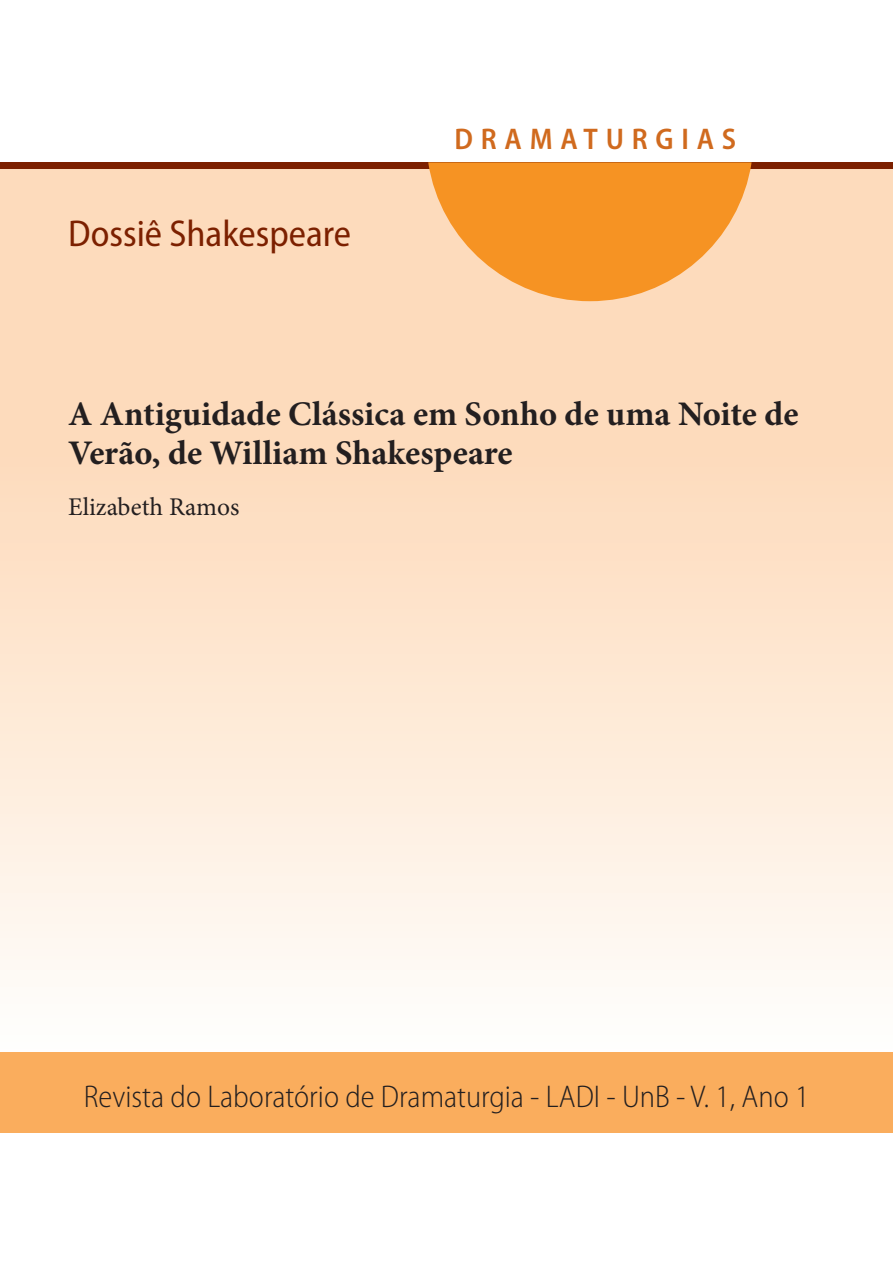
<style>
.page{position:relative;width:893px;height:1263px;background:#fff}
.page>*{position:absolute;margin:0;border:0;box-sizing:border-box;transform-origin:0 0}
.t1{font:semi-condensed 37.5px "Myriad Pro";color:#7c2000}
.t2{font:700 34.5px/39px "Minion Pro";color:#231f20}
.t3{font:300 semi-condensed 31.5px "Myriad Pro";color:#231f20}
.t4{font:600 semi-condensed 30px "Myriad Pro";letter-spacing:.26em;color:#d06a1e}
.t5{font:25.5px "Minion Pro";color:#231f20}
</style>
<div class="page">
<div style="left:0;top:169px;width:893px;height:883px;background:linear-gradient(to bottom,#fdd3ae,#fefaf5)"></div>
<div style="left:0;top:1052px;width:893px;height:81px;background:#faad5d"></div>
<div style="left:0;top:162px;width:893px;height:7px;background:#7c2000"></div>
<svg style="left:428px;top:162px;width:324px;height:139px;background:#f7a448"></svg>
<p class="t1" style="left:68px;top:213px;width:285px">Dossiê Shakespeare</p>
<p class="t4" style="left:454px;top:123px;width:283px">DRAMATURGIAS</p>
<p class="t2" style="left:68px;top:394px;width:732px">A Antiguidade Clássica em Sonho de uma Noite de<br>Verão, de William Shakespeare</p>
<p class="t5" style="left:68px;top:490px;width:173px">Elizabeth Ramos</p>
<p class="t3" style="left:84px;top:1079px;width:727px">Revista do Laboratório de Dramaturgia - LADI - UnB - V. 1, Ano 1</p>
</div>
